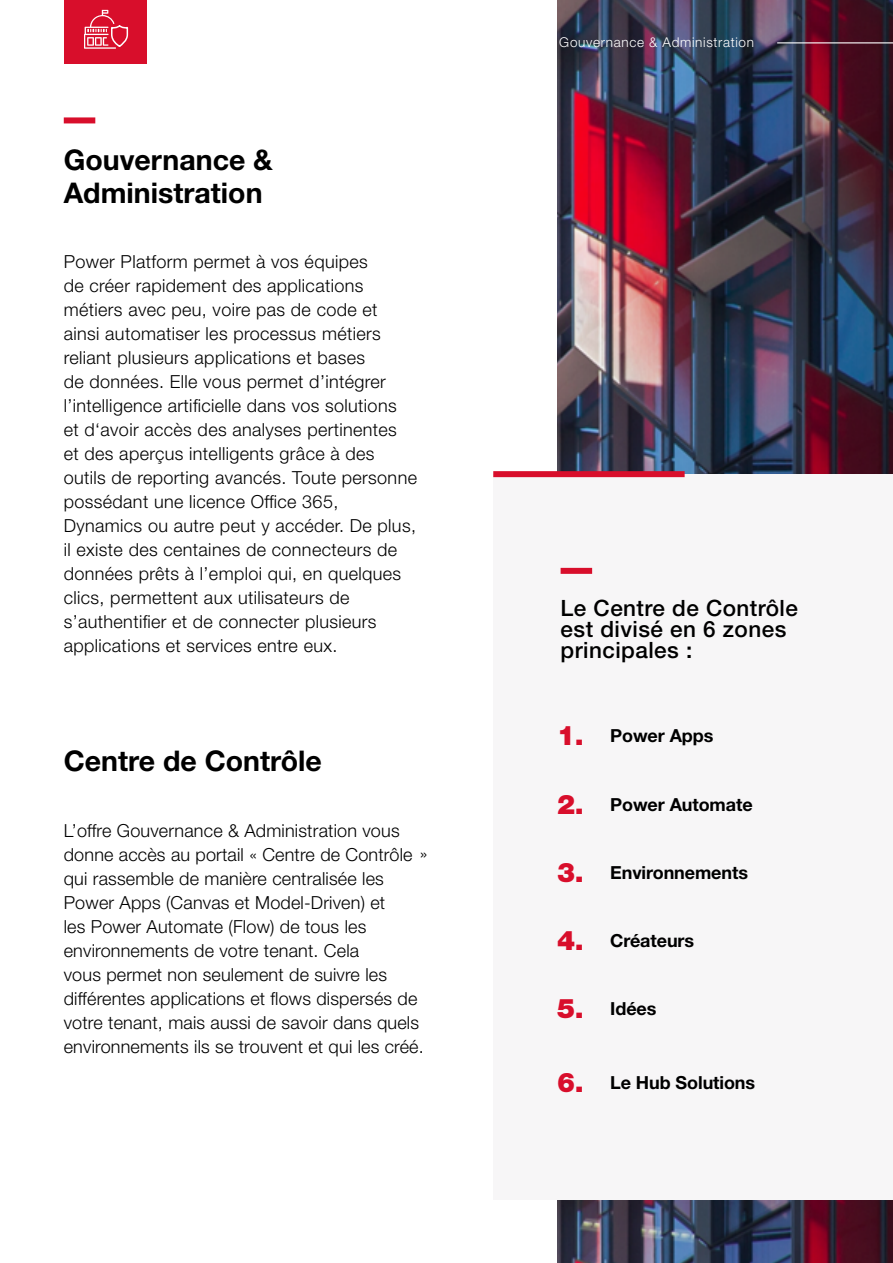
<style>
.page{position:relative;width:893px;height:1263px;background:#fff}
.page>*{position:absolute;margin:0;border:0;box-sizing:border-box;transform-origin:0 0}
.t1{font:700 28.5px/33px "Helvetica Neue LT Std";color:#000}
.t2{font:900 27px "Helvetica Neue LT Std";color:#d80e2b}
.t3{font:500 22.5px/21px "Helvetica Neue LT Std";letter-spacing:.02em;color:#000}
.t4{font:300 18px/24px "Helvetica Neue LT Std";letter-spacing:.02em;color:#000}
.t5{font:700 18px "Helvetica Neue LT Std";letter-spacing:-.005em;color:#000}
.t6{font:300 13.5px "Helvetica Neue LT Std";letter-spacing:.05em;color:#fff}
.s1{font-weight:900;font-size:27px;color:#d80e2b}
</style>
<div class="page">
<img style="left:557px;top:0;width:336px;height:1263px">
<div style="left:493px;top:474px;width:400px;height:725px;background:#f7f6f7"></div>
<hr style="left:777px;top:42px;width:116px;height:1px;background:#fff">
<div style="left:64px;top:0;width:82px;height:64px;background:#d80e2b"></div>
<svg style="left:84px;top:10px;width:45px;height:39px"></svg>
<div style="left:64px;top:117px;width:31px;height:6px;background:#d80e2b"></div>
<div style="left:561px;top:568px;width:31px;height:6px;background:#d80e2b"></div>
<div style="left:493px;top:471px;width:192px;height:6px;background:#d80e2b"></div>
<h1 class="t1" style="left:64px;top:143px;width:211px">Gouvernance &amp;<br>Administration</h1>
<p class="t4" style="left:64px;top:250px;width:355px">Power Platform permet à vos équipes<br>de créer rapidement des applications métiers avec peu, voire pas de code et ainsi automatiser les processus métiers reliant plusieurs applications et bases<br>de données. Elle vous permet d’intégrer l’intelligence artificielle dans vos solutions<br>et d‘avoir accès des analyses pertinentes<br>et des aperçus intelligents grâce à des outils de reporting avancés. Toute personne possédant une licence Office 365, Dynamics ou autre peut y accéder. De plus, il existe des centaines de connecteurs de données prêts à l’emploi qui, en quelques clics, permettent aux utilisateurs de s’authentifier et de connecter plusieurs applications et services entre eux.</p>
<h1 class="t1" style="left:64px;top:744px;width:260px">Centre de Contrôle</h1>
<p class="t4" style="left:64px;top:818px;width:365px">L’offre Gouvernance &amp; Administration vous donne accès au portail « Centre de Contrôle » qui rassemble de manière centralisée les Power Apps (Canvas et Model-Driven) et<br>les Power Automate (Flow) de tous les environnements de votre tenant. Cela<br>vous permet non seulement de suivre les différentes applications et flows dispersés de votre tenant, mais aussi de savoir dans quels environnements ils se trouvent et qui les créé.</p>
<p class="t6" style="left:559px;top:34px;width:196px">Gouvernance &amp; Administration</p>
<p class="t3" style="left:561px;top:597px;width:239px">Le Centre de Contrôle est divisé en 6 zones principales :</p>
<p class="t5" style="left:557px;top:725px;width:158px"><span class="s1">1.</span> Power Apps</p>
<h2 class="t2" style="left:557px;top:788px;width:28px">2.</h2>
<p class="t5" style="left:610px;top:793px;width:144px">Power Automate</p>
<h2 class="t2" style="left:557px;top:856px;width:28px">3.</h2>
<p class="t5" style="left:610px;top:861px;width:139px">Environnements</p>
<h2 class="t2" style="left:557px;top:924px;width:28px">4.</h2>
<p class="t5" style="left:610px;top:929px;width:85px">Créateurs</p>
<h2 class="t2" style="left:557px;top:992px;width:28px">5.</h2>
<p class="t5" style="left:610px;top:997px;width:48px">Idées</p>
<h2 class="t2" style="left:557px;top:1067px;width:28px">6.</h2>
<p class="t5" style="left:610px;top:1071px;width:146px">Le Hub Solutions</p>
</div>
